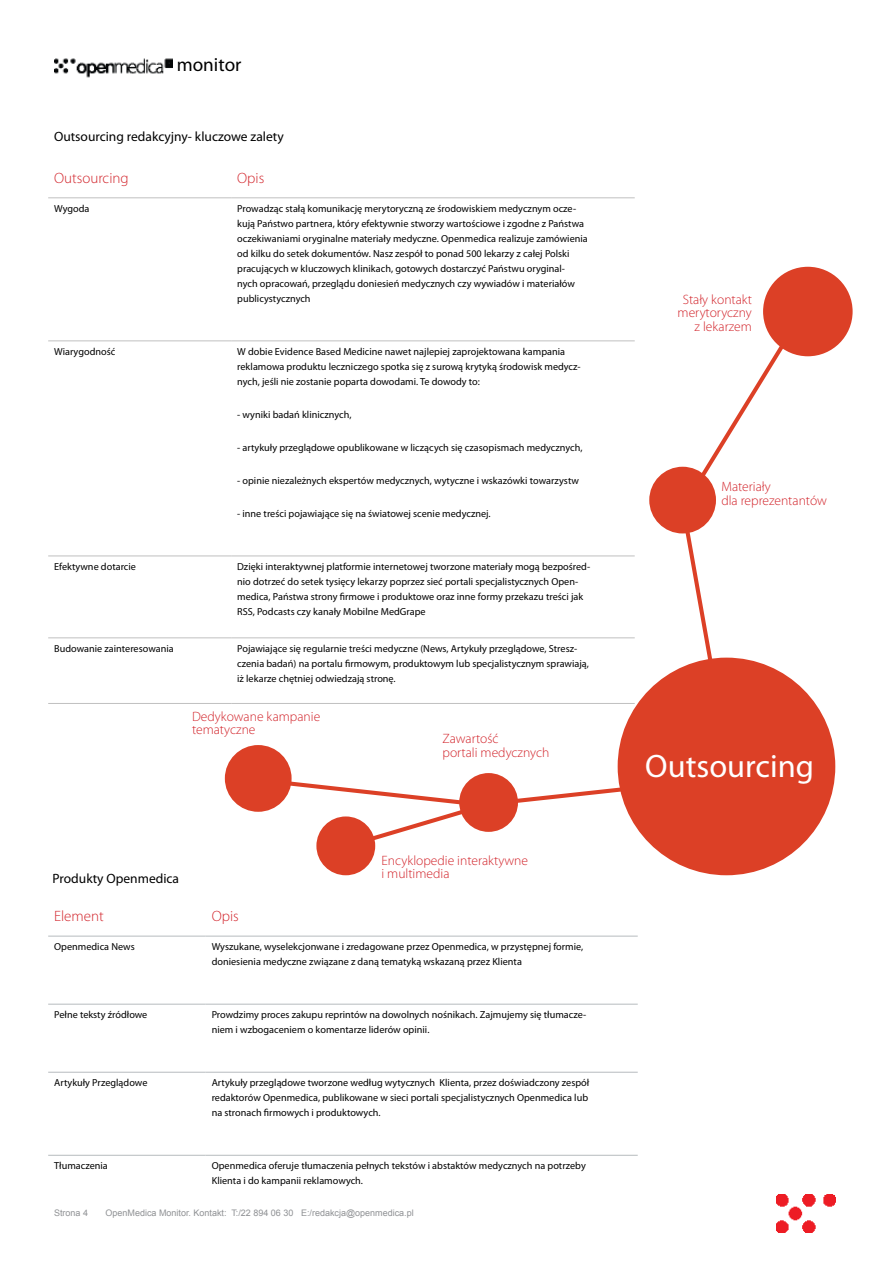
<style>
.page{position:relative;width:893px;height:1263px;background:#fff}
.page>*{position:absolute;margin:0;border:0;box-sizing:border-box;transform-origin:0 0}
.t1{font:32.55px "Myriad Pro";color:#fff}
.t2{font:19.2px "Myriad Pro";color:#000}
.t3{font:300 15px "Myriad Pro";color:#d2232a}
.t4{font:300 13.5px/13.5px "Myriad Pro";color:#d2232a}
.t5{font:13.5px "Myriad Pro";color:#000}
.t6{font:10.2px/15px "Myriad Pro";color:#000}
.t7{font:9px "Arial";color:#8f9194}
</style>
<div class="page">
<hr style="left:48px;top:341px;width:183px;height:1px;background:#c0c0c0">
<hr style="left:231px;top:341px;width:404px;height:1px;background:#c0c0c0">
<hr style="left:48px;top:556px;width:183px;height:1px;background:#c0c0c0">
<hr style="left:231px;top:556px;width:404px;height:1px;background:#c0c0c0">
<hr style="left:48px;top:638px;width:183px;height:1px;background:#c0c0c0">
<hr style="left:231px;top:638px;width:404px;height:1px;background:#c0c0c0">
<hr style="left:48px;top:703px;width:183px;height:1px;background:#c0c0c0">
<hr style="left:231px;top:703px;width:404px;height:1px;background:#c0c0c0">
<hr style="left:48px;top:198px;width:183px;height:1px;background:#c0c0c0">
<hr style="left:231px;top:198px;width:404px;height:1px;background:#c0c0c0">
<hr style="left:48px;top:936px;width:158px;height:1px;background:#b6bbbe">
<hr style="left:206px;top:936px;width:432px;height:1px;background:#b6bbbe">
<hr style="left:48px;top:1004px;width:158px;height:1px;background:#b6bbbe">
<hr style="left:206px;top:1004px;width:432px;height:1px;background:#b6bbbe">
<hr style="left:48px;top:1072px;width:158px;height:1px;background:#b6bbbe">
<hr style="left:206px;top:1072px;width:432px;height:1px;background:#b6bbbe">
<hr style="left:48px;top:1155px;width:158px;height:1px;background:#b6bbbe">
<hr style="left:206px;top:1155px;width:432px;height:1px;background:#b6bbbe">
<div style="left:618px;top:658px;width:217px;height:217px;background:#dc4026;border-radius:50%"></div>
<div style="left:649px;top:467px;width:67px;height:66px;background:#dc4026;border-radius:50%"></div>
<div style="left:763px;top:267px;width:90px;height:89px;background:#dc4026;border-radius:50%"></div>
<svg style="left:676px;top:305px;width:133px;height:391px"></svg>
<div style="left:225px;top:745px;width:67px;height:67px;background:#dc4026;border-radius:50%"></div>
<div style="left:316px;top:816px;width:59px;height:59px;background:#dc4026;border-radius:50%"></div>
<svg style="left:259px;top:776px;width:399px;height:75px"></svg>
<img style="left:776px;top:1194px;width:59px;height:38px">
<img style="left:54px;top:58px;width:118px;height:20px">
<h2 class="t2" style="left:177px;top:52px;width:66px">monitor</h2>
<h3 class="t5" style="left:54px;top:128px;width:231px">Outsourcing redakcyjny- kluczowe zalety</h3>
<h3 class="t3" style="left:54px;top:169px;width:76px">Outsourcing</h3>
<h3 class="t3" style="left:237px;top:169px;width:29px">Opis</h3>
<p class="t6" style="left:54px;top:201px;width:37px">Wygoda</p>
<p class="t6" style="left:237px;top:201px;width:352px">Prowadząc stałą komunikację merytoryczną ze środowiskiem medycznym ocze&shy;kują Państwo partnera, który efektywnie stworzy wartościowe i zgodne z Państwa oczekiwaniami oryginalne materiały medyczne. Openmedica realizuje zamówienia od kilku do setek dokumentów. Nasz zespół to ponad 500 lekarzy z całej Polski pracujących w kluczowych klinikach, gotowych dostarczyć Państwu oryginal&shy;nych opracowań, przeglądu doniesień medycznych czy wywiadów i materiałów publicystycznych</p>
<p class="t6" style="left:54px;top:344px;width:63px">Wiarygodność</p>
<p class="t6" style="left:237px;top:344px;width:345px">W dobie Evidence Based Medicine nawet najlepiej zaprojektowana kampania reklamowa produktu leczniczego spotka się z surową krytyką środowisk medycz&shy;nych, jeśli nie zostanie poparta dowodami. Te dowody to:</p>
<p class="t6" style="left:237px;top:407px;width:116px">- wyniki badań klinicznych,</p>
<p class="t6" style="left:237px;top:440px;width:347px">- artykuły przeglądowe opublikowane w liczących się czasopismach medycznych,</p>
<p class="t6" style="left:237px;top:473px;width:343px">- opinie niezależnych ekspertów medycznych, wytyczne i wskazówki towarzystw</p>
<p class="t6" style="left:237px;top:506px;width:255px">- inne treści pojawiające się na światowej scenie medycznej.</p>
<p class="t6" style="left:54px;top:559px;width:83px">Efektywne dotarcie</p>
<p class="t6" style="left:237px;top:559px;width:354px">Dzięki interaktywnej platformie internetowej tworzone materiały mogą bezpośred&shy;nio dotrzeć do setek tysięcy lekarzy poprzez sieć portali specjalistycznych Open&shy;medica, Państwa strony firmowe i produktowe oraz inne formy przekazu treści jak RSS, Podcasts czy kanały Mobilne MedGrape</p>
<p class="t6" style="left:54px;top:641px;width:121px">Budowanie zainteresowania</p>
<p class="t6" style="left:237px;top:641px;width:353px">Pojawiające się regularnie treści medyczne (News, Artykuły przeglądowe, Stresz&shy;czenia badań) na portalu firmowym, produktowym lub specjalistycznym sprawiają, iż lekarze chętniej odwiedzają stronę.</p>
<h3 class="t4" style="left:192px;top:709px;width:130px">Dedykowane kampanie tematyczne</h3>
<h3 class="t5" style="left:53px;top:870px;width:128px">Produkty Openmedica</h3>
<h3 class="t4" style="left:442px;top:732px;width:108px">Zawartość<br>portali medycznych</h3>
<h3 class="t4" style="left:381px;top:853px;width:148px">Encyklopedie interaktywne i multimedia</h3>
<h3 class="t3" style="left:54px;top:907px;width:51px">Element</h3>
<h3 class="t3" style="left:212px;top:907px;width:29px">Opis</h3>
<p class="t6" style="left:54px;top:939px;width:82px">Openmedica News</p>
<p class="t6" style="left:212px;top:939px;width:373px">Wyszukane, wyselekcjonwane i zredagowane przez Openmedica, w przystępnej formie, doniesienia medyczne związane z daną tematyką wskazaną przez Klienta</p>
<p class="t6" style="left:54px;top:1007px;width:95px">Pełne teksty źródłowe</p>
<p class="t6" style="left:212px;top:1007px;width:376px">Prowdzimy proces zakupu reprintów na dowolnych nośnikach. Zajmujemy się tłumacze&shy;niem i wzbogaceniem o komentarze liderów opinii.</p>
<p class="t6" style="left:54px;top:1075px;width:95px">Artykuły Przeglądowe</p>
<p class="t6" style="left:212px;top:1075px;width:379px;text-align:justify">Artykuły przeglądowe tworzone według wytycznych Klienta, przez doświadczony zespół redaktorów Openmedica, publikowane w sieci portali specjalistycznych Openmedica lub na stronach firmowych i produktowych.</p>
<p class="t6" style="left:54px;top:1158px;width:55px">Tłumaczenia</p>
<p class="t6" style="left:212px;top:1158px;width:376px">Openmedica oferuje tłumaczenia pełnych tekstów i abstaktów medycznych na potrzeby<br>Klienta i do kampanii reklamowych.</p>
<p class="t7" style="left:54px;top:1206px;width:28px">Strona</p>
<p class="t7" style="left:106px;top:1206px;width:310px">OpenMedica Monitor. Kontakt: T:/22 894 06 30 E:/redakcja@openmedica.pl</p>
<h3 class="t4" style="left:678px;top:292px;width:76px;text-align:right">Stały kontakt merytoryczny z lekarzem</h3>
<h3 class="t4" style="left:721px;top:480px;width:107px">Materiały<br>dla reprezentantów</h3>
<h1 class="t1" style="left:645px;top:746px;width:170px">Outsourcing</h1>
</div>
